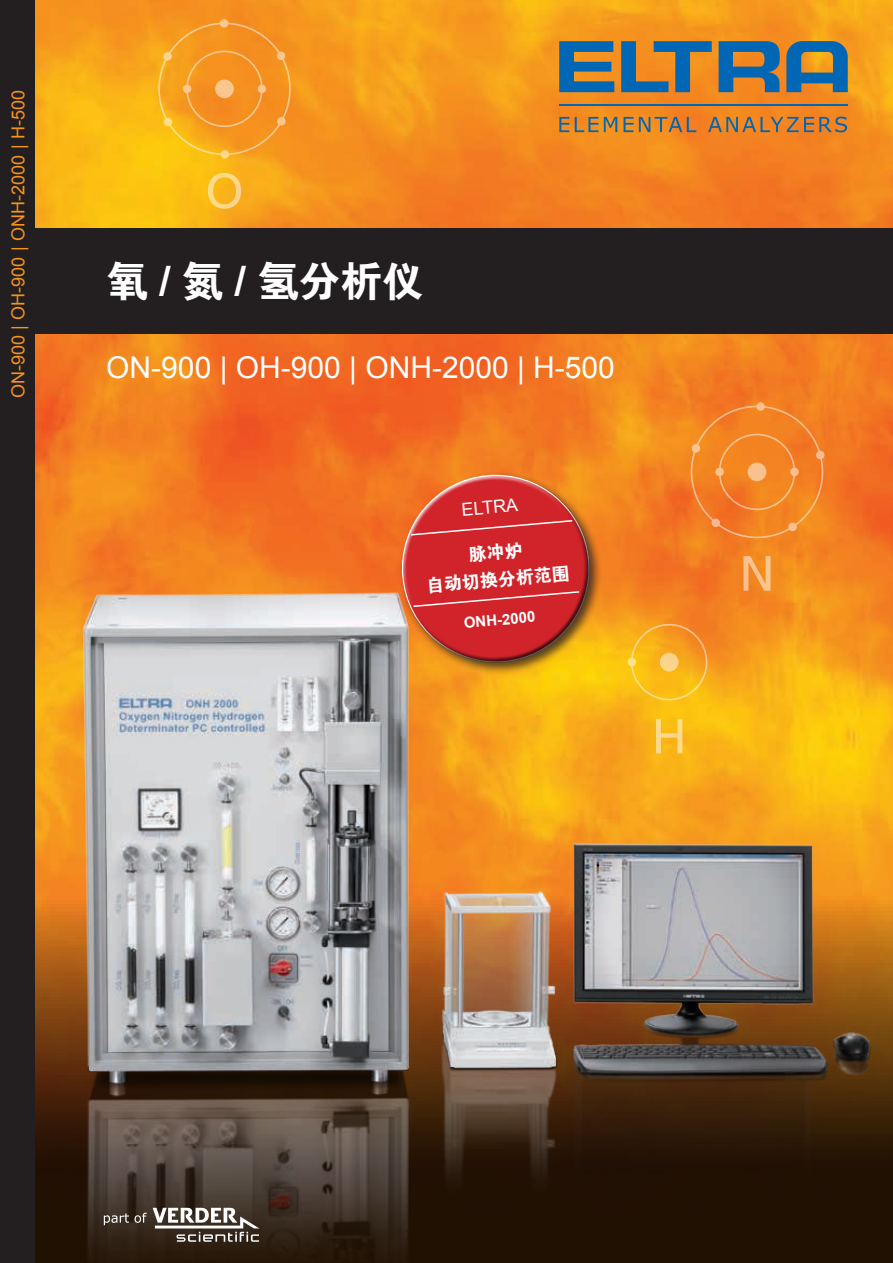
<style>
.page{position:relative;width:893px;height:1263px;background:#fff}
.page>*{position:absolute;margin:0;border:0;box-sizing:border-box;transform-origin:0 0}
.t1{font:42px "FZDHTJW GB1 0";color:#fff}
.t2{font:30px "Arial";color:#fff}
.t3{font:18px "Arial";color:#f7931d}
.t4{font:18px/27px "FZDHTJW GB1 0";color:#fff;text-align:center}
.t5{font:18px "Arial";color:#fff}
.t6{font:700 15px "Arial";color:#fff}
.s1{font-family:"Arial";font-weight:700}
</style>
<div class="page">
<img style="left:34px;top:0;width:859px;height:228px">
<svg style="left:34px;top:334px;width:859px;height:469px;background:#f3881e"></svg>
<div style="left:0;top:228px;width:893px;height:106px;background:#231f20"></div>
<div style="left:0;top:0;width:34px;height:1263px;background:#231f20"></div>
<svg style="left:559px;top:41px;width:55px;height:51px;background:#4a7386"></svg>
<svg style="left:621px;top:41px;width:91px;height:51px;background:#7b7968"></svg>
<svg style="left:719px;top:41px;width:61px;height:51px;background:#507082"></svg>
<svg style="left:786px;top:41px;width:62px;height:51px;background:#537780"></svg>
<hr style="left:559px;top:104px;width:289px;height:2px;background:#0166b3">
<svg style="left:559px;top:117px;width:10px;height:15px"></svg>
<svg style="left:575px;top:117px;width:23px;height:15px"></svg>
<svg style="left:604px;top:117px;width:13px;height:15px"></svg>
<svg style="left:623px;top:117px;width:10px;height:15px"></svg>
<svg style="left:639px;top:117px;width:57px;height:15px"></svg>
<svg style="left:708px;top:117px;width:139px;height:15px;background:#ac7b4b"></svg>
<svg style="left:743px;top:556px;width:28px;height:35px"></svg>
<svg style="left:689px;top:402px;width:142px;height:136px;background:#f3852a"></svg>
<svg style="left:149px;top:19px;width:151px;height:140px;background:#f69d23"></svg>
<svg style="left:215px;top:79px;width:19px;height:19px"></svg>
<svg style="left:208px;top:173px;width:33px;height:36px"></svg>
<img style="left:436px;top:803px;width:457px;height:460px">
<img style="left:34px;top:546px;width:402px;height:717px">
<svg style="left:627px;top:624px;width:80px;height:76px;background:#f8b020"></svg>
<div style="left:660px;top:653px;width:18px;height:18px;background:#fad48c;border-radius:50%"></div>
<svg style="left:656px;top:719px;width:26px;height:34px"></svg>
<svg style="left:153px;top:1208px;width:106px;height:34px"></svg>
<svg style="left:104px;top:1213px;width:25px;height:12px"></svg>
<svg style="left:135px;top:1213px;width:12px;height:10px"></svg>
<div style="left:398px;top:471px;width:204px;height:204px;background:#231f20;opacity:.75"></div>
<svg style="left:392px;top:465px;width:206px;height:206px;background:#d44d2f"></svg>
<p class="t3" style="left:6px;top:398px;width:310px;rotate:-90deg">ON-900 | OH-900 | ONH-2000 | H-500</p>
<h1 class="t1" style="left:106px;top:258px;width:319px">氧 <span class="s1">/</span> 氮 <span class="s1">/</span> 氢分析仪</h1>
<p class="t2" style="left:106px;top:348px;width:510px">ON-900 | OH-900 | ONH-2000 | H-500</p>
<p class="t5" style="left:461px;top:498px;width:58px;rotate:-5deg">ELTRA</p>
<p class="t4" style="left:423px;top:546px;width:145px;rotate:-5deg">脉冲炉<br>自动切换分析范围</p>
<p class="t6" style="left:463px;top:613px;width:73px;rotate:-5deg">ONH-2000</p>
</div>
